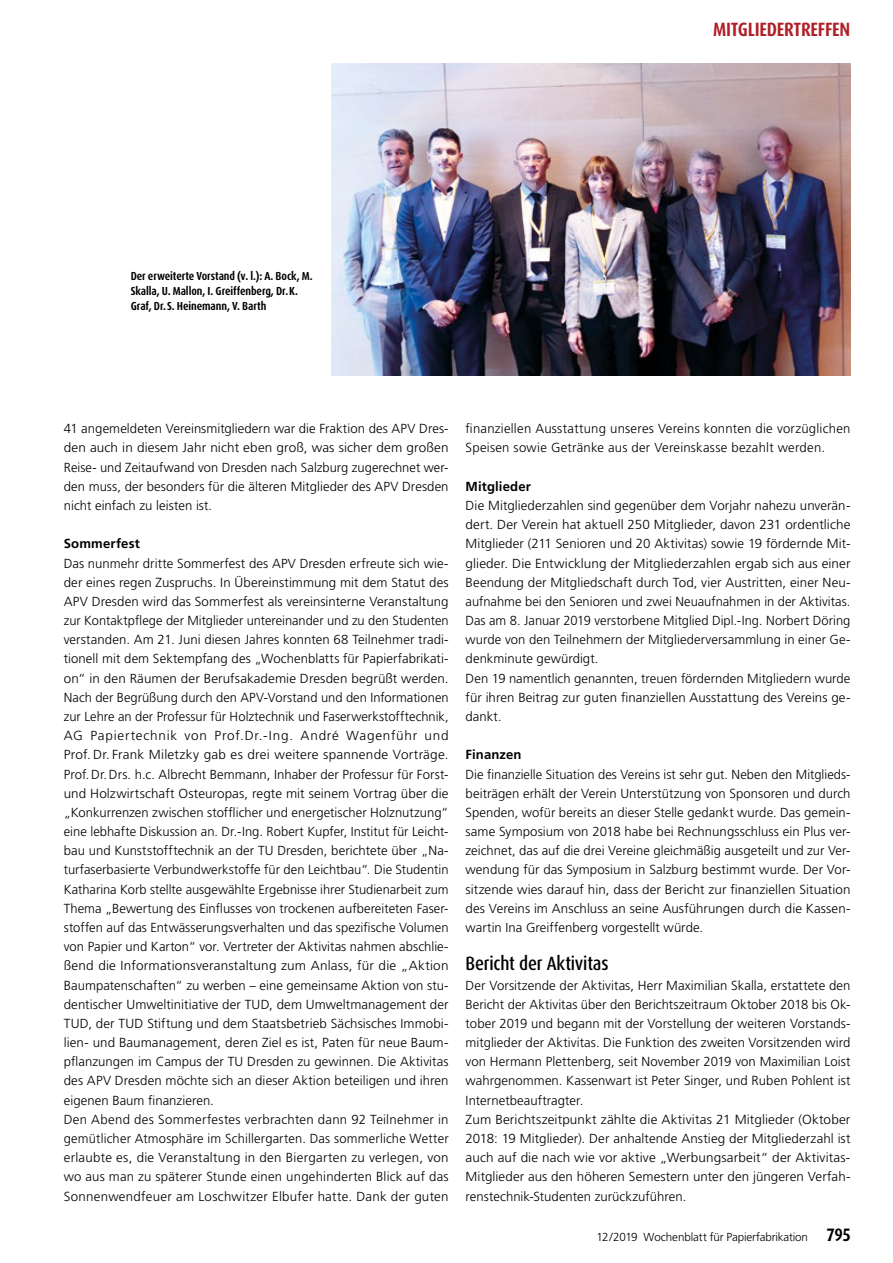
<style>
.page{position:relative;width:893px;height:1263px;background:#fff}
.page>*{position:absolute;margin:0;border:0;box-sizing:border-box;transform-origin:0 0}
.t1{font:500 condensed 19.35px "Dax OT";letter-spacing:-.01em;color:#000}
.t2{font:700 condensed 19.35px "Dax OT";letter-spacing:-.015em;color:#b01f28}
.t3{font:300 13.2px/19.2px "Frutiger LT Std";letter-spacing:.005em;color:#000}
.t4{font:700 13.2px "Frutiger LT Std";letter-spacing:.01em;color:#000}
.t5{font:700 condensed 11.7px/15px "Dax OT";letter-spacing:-.005em;color:#000}
.t6{font:300 11.7px "Frutiger LT Std";letter-spacing:-.015em;color:#000}
.s1{font-family:"Dax OT";font-weight:700;font-stretch:condensed;font-size:18px}
</style>
<div class="page">
<img style="left:332px;top:64px;width:518px;height:312px">
<h1 class="t2" style="left:713px;top:19px;width:139px">MITGLIEDERTREFFEN</h1>
<p class="t5" style="left:131px;top:269px;width:184px">Der erweiterte Vorstand (v. l.): A. Bock, M.<br>Skalla, U. Mallon, I. Greiffenberg, Dr. K.<br>Graf, Dr. S. Heinemann, V. Barth</p>
<p class="t3" style="left:64px;top:419px;width:386px;text-align:justify">41 angemeldeten Vereinsmitgliedern war die Fraktion des APV Dres&shy;den auch in diesem Jahr nicht eben groß, was sicher dem großen Reise- und Zeitaufwand von Dresden nach Salzburg zugerechnet wer&shy;den muss, der besonders für die älteren Mitglieder des APV Dresden nicht einfach zu leisten ist.</p>
<p class="t4" style="left:64px;top:538px;width:77px">Sommerfest</p>
<p class="t3" style="left:64px;top:554px;width:386px">Das nunmehr dritte Sommerfest des APV Dresden erfreute sich wie&shy;der eines regen Zuspruchs. In Übereinstimmung mit dem Statut des APV Dresden wird das Sommerfest als vereinsinterne Veranstaltung zur Kontaktplege der Mitglieder untereinander und zu den Studenten verstanden. Am 21. Juni diesen Jahres konnten 68 Teilnehmer tradi&shy;tionell mit dem Sektempfang des „Wochenblatts für Papierfabrikati&shy;on“ in den Räumen der Berufsakademie Dresden begrüßt werden.<br>Nach der Begrüßung durch den APV-Vorstand und den Informationen zur Lehre an der Professur für Holztechnik und Faserwerkstofftechnik, AG Papiertechnik von Prof.Dr.-Ing. André Wagenführ und Prof. Dr. Frank Miletzky gab es drei weitere spannende Vorträge.<br>Prof. Dr. Drs. h.c. Albrecht Bemmann, Inhaber der Professur für Forst&shy;und Holzwirtschaft Osteuropas, regte mit seinem Vortrag über die „Konkurrenzen zwischen stoflicher und energetischer Holznutzung“ eine lebhafte Diskussion an. Dr.-Ing. Robert Kupfer, Institut für Leicht&shy;bau und Kunststofftechnik an der TU Dresden, berichtete über „Na&shy;turfaserbasierte Verbundwerkstoffe für den Leichtbau“. Die Studentin Katharina Korb stellte ausgewählte Ergebnisse ihrer Studienarbeit zum Thema „Bewertung des Einlusses von trockenen aufbereiteten Faser&shy;stoffen auf das Entwässerungsverhalten und das speziische Volumen von Papier und Karton“ vor. Vertreter der Aktivitas nahmen abschlie&shy;ßend die Informationsveranstaltung zum Anlass, für die „Aktion Baumpatenschaften“ zu werben – eine gemeinsame Aktion von stu&shy;dentischer Umweltinitiative der TUD, dem Umweltmanagement der TUD, der TUD Stiftung und dem Staatsbetrieb Sächsisches Immobi&shy;lien- und Baumanagement, deren Ziel es ist, Paten für neue Baum&shy;planzungen im Campus der TU Dresden zu gewinnen. Die Aktivitas des APV Dresden möchte sich an dieser Aktion beteiligen und ihren eigenen Baum inanzieren.<br>Den Abend des Sommerfestes verbrachten dann 92 Teilnehmer in gemütlicher Atmosphäre im Schillergarten. Das sommerliche Wetter erlaubte es, die Veranstaltung in den Biergarten zu verlegen, von wo aus man zu späterer Stunde einen ungehinderten Blick auf das Sonnenwendfeuer am Loschwitzer Elbufer hatte. Dank der guten</p>
<p class="t3" style="left:466px;top:419px;width:386px">inanziellen Ausstattung unseres Vereins konnten die vorzüglichen<br>Speisen sowie Getränke aus der Vereinskasse bezahlt werden.</p>
<p class="t4" style="left:466px;top:481px;width:67px">Mitglieder</p>
<p class="t3" style="left:466px;top:496px;width:386px">Die Mitgliederzahlen sind gegenüber dem Vorjahr nahezu unverän&shy;dert. Der Verein hat aktuell 250 Mitglieder, davon 231 ordentliche Mitglieder (211 Senioren und 20 Aktivitas) sowie 19 fördernde Mit&shy;glieder. Die Entwicklung der Mitgliederzahlen ergab sich aus einer Beendung der Mitgliedschaft durch Tod, vier Austritten, einer Neu&shy;aufnahme bei den Senioren und zwei Neuaufnahmen in der Aktivitas.<br>Das am 8. Januar 2019 verstorbene Mitglied Dipl.-Ing. Norbert Döring wurde von den Teilnehmern der Mitgliederversammlung in einer Ge&shy;denkminute gewürdigt.<br>Den 19 namentlich genannten, treuen fördernden Mitgliedern wurde für ihren Beitrag zur guten inanziellen Ausstattung des Vereins ge&shy;dankt.</p>
<p class="t4" style="left:466px;top:749px;width:57px">Finanzen</p>
<p class="t3" style="left:466px;top:765px;width:386px;text-align:justify">Die inanzielle Situation des Vereins ist sehr gut. Neben den Mitglieds&shy;beiträgen erhält der Verein Unterstützung von Sponsoren und durch Spenden, wofür bereits an dieser Stelle gedankt wurde. Das gemein&shy;same Symposium von 2018 habe bei Rechnungsschluss ein Plus ver&shy;zeichnet, das auf die drei Vereine gleichmäßig ausgeteilt und zur Ver&shy;wendung für das Symposium in Salzburg bestimmt wurde. Der Vor&shy;sitzende wies darauf hin, dass der Bericht zur inanziellen Situation des Vereins im Anschluss an seine Ausführungen durch die Kassen&shy;wartin Ina Greiffenberg vorgestellt würde.</p>
<h1 class="t1" style="left:466px;top:955px;width:144px">Bericht der Aktivitas</h1>
<p class="t3" style="left:466px;top:976px;width:386px">Der Vorsitzende der Aktivitas, Herr Maximilian Skalla, erstattete den Bericht der Aktivitas über den Berichtszeitraum Oktober 2018 bis Ok&shy;tober 2019 und begann mit der Vorstellung der weiteren Vorstands&shy;mitglieder der Aktivitas. Die Funktion des zweiten Vorsitzenden wird von Hermann Plettenberg, seit November 2019 von Maximilian Loist wahrgenommen. Kassenwart ist Peter Singer, und Ruben Pohlent ist Internetbeauftragter.<br>Zum Berichtszeitpunkt zählte die Aktivitas 21 Mitglieder (Oktober 2018: 19 Mitglieder). Der anhaltende Anstieg der Mitgliederzahl ist auch auf die nach wie vor aktive „Werbungsarbeit“ der Aktivitas-Mitglieder aus den höheren Semestern unter den jüngeren Verfah&shy;renstechnik-Studenten zurückzuführen.</p>
<p class="t6" style="left:596px;top:1231px;width:256px">12 /2019 Wochenblatt für Papierfabrikation <span class="s1">795</span></p>
</div>
